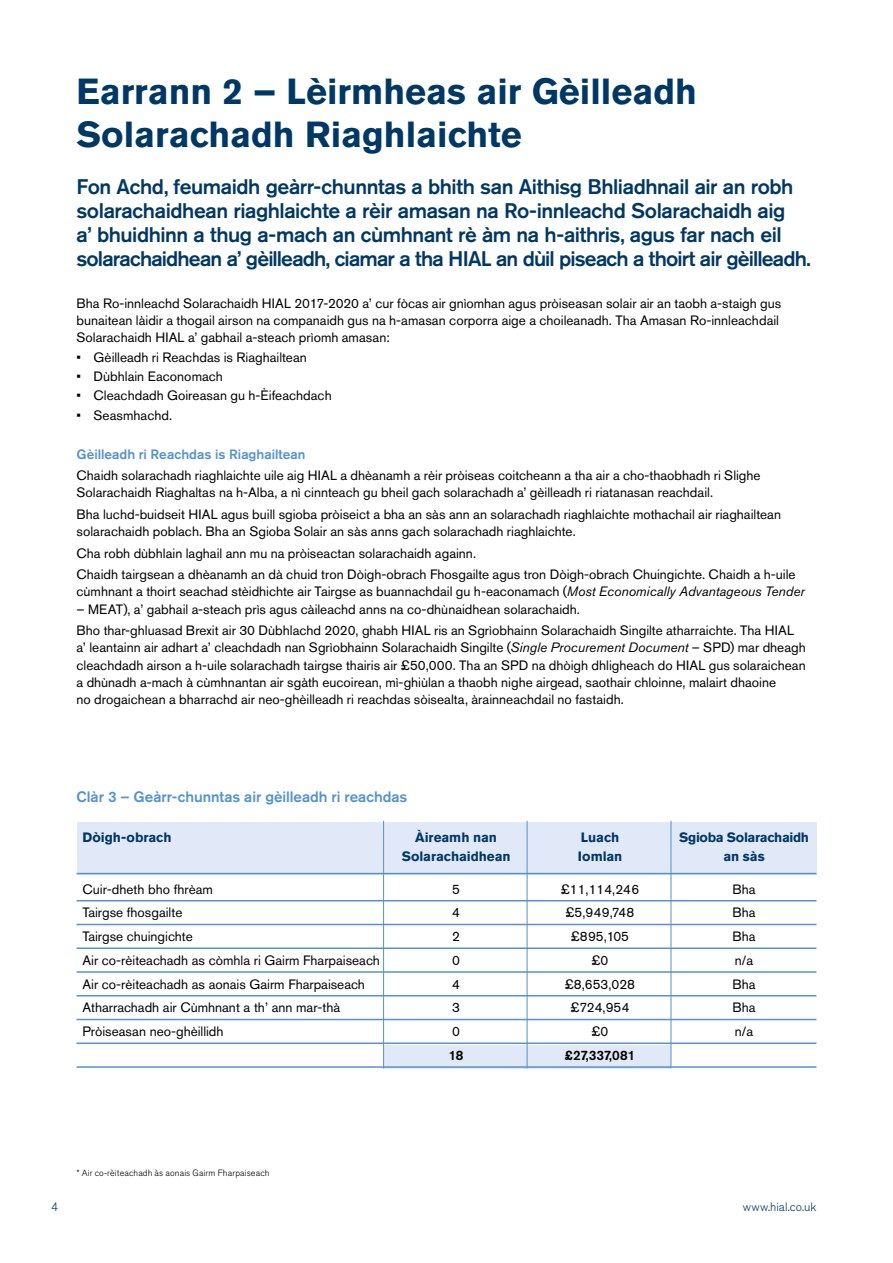
<style>
.page{position:relative;width:893px;height:1263px;background:#fff}
.page>*{position:absolute;margin:0;border:0;box-sizing:border-box;transform-origin:0 0}
.t1{font:700 36px/43.5px "Akzidenz Grotesk Std";color:#003865}
.t2{font:500 21px/24px "Akzidenz Grotesk Std";letter-spacing:-.025em;color:#003865}
.t3{font:500 15px "Akzidenz Grotesk Std";letter-spacing:-.005em;color:#5692ce}
.t4{font:13.5px/17.2px "Akzidenz Grotesk Std";color:#000}
.t5{font:700 13.5px "Akzidenz Grotesk Std";letter-spacing:-.01em;color:#003865}
.t6{font:500 13.5px "Akzidenz Grotesk Std";color:#5692ce}
.t7{font:500 13.5px "Akzidenz Grotesk Std";letter-spacing:-.01em;color:#000}
.t8{font:300 12px "Akzidenz Grotesk Std";letter-spacing:.005em;color:#003865}
.t9{font:300 9px "Akzidenz Grotesk Std";letter-spacing:.01em;color:#000}
.s1{font-style:italic}
</style>
<div class="page">
<div style="left:384px;top:1045px;width:287px;height:23px;background:#e1e8f7"></div>
<div style="left:77px;top:822px;width:739px;height:52px;background:#e1e8f7"></div>
<hr style="left:77px;top:873px;width:739px;height:1px;background:#5692ce">
<hr style="left:77px;top:900px;width:739px;height:1px;background:#5692ce">
<hr style="left:77px;top:924px;width:739px;height:1px;background:#5692ce">
<hr style="left:77px;top:947px;width:739px;height:2px;background:#5692ce">
<hr style="left:77px;top:971px;width:739px;height:2px;background:#5692ce">
<hr style="left:77px;top:995px;width:739px;height:1px;background:#5692ce">
<hr style="left:77px;top:1019px;width:739px;height:1px;background:#5692ce">
<hr style="left:77px;top:1042px;width:739px;height:2px;background:#5692ce">
<hr style="left:77px;top:1066px;width:739px;height:2px;background:#5692ce">
<hr style="left:671px;top:821px;width:1px;height:247px;background:#5692ce">
<hr style="left:527px;top:821px;width:1px;height:247px;background:#5692ce">
<hr style="left:383px;top:821px;width:1px;height:247px;background:#5692ce">
<h1 class="t1" style="left:77px;top:69px;width:622px">Earrann 2 – Lèirmheas air Gèilleadh<br>Solarachadh Riaghlaichte</h1>
<p class="t2" style="left:77px;top:175px;width:736px">Fon Achd, feumaidh geàrr-chunntas a bhith san Aithisg Bhliadhnail air an robh solarachaidhean riaghlaichte a rèir amasan na Ro-innleachd Solarachaidh aig<br>a’ bhuidhinn a thug a-mach an cùmhnant rè àm na h-aithris, agus far nach eil solarachaidhean a’ gèilleadh, ciamar a tha HIAL an dùil piseach a thoirt air gèilleadh.</p>
<p class="t4" style="left:77px;top:294px;width:706px">Bha Ro-innleachd Solarachaidh HIAL 2017-2020 a’ cur fòcas air gnìomhan agus pròiseasan solair air an taobh a-staigh gus bunaitean làidir a thogail airson na companaidh gus na h-amasan corporra aige a choileanadh. Tha Amasan Ro-innleachdail<br>Solarachaidh HIAL a’ gabhail a-steach prìomh amasan:</p>
<p class="t4" style="left:77px;top:348px;width:232px">• Gèilleadh ri Reachdas is Riaghailtean</p>
<p class="t4" style="left:77px;top:368px;width:148px">• Dùbhlain Eaconomach</p>
<p class="t4" style="left:77px;top:387px;width:257px">• Cleachdadh Goireasan gu h-Èifeachdach</p>
<p class="t4" style="left:77px;top:406px;width:97px">• Seasmhachd.</p>
<p class="t6" style="left:77px;top:446px;width:230px">Gèilleadh ri Reachdas is Riaghailtean</p>
<p class="t4" style="left:77px;top:467px;width:686px">Chaidh solarachadh riaghlaichte uile aig HIAL a dhèanamh a rèir pròiseas coitcheann a tha air a cho-thaobhadh ri Slighe<br>Solarachaidh Riaghaltas na h-Alba, a nì cinnteach gu bheil gach solarachadh a’ gèilleadh ri riatanasan reachdail.</p>
<p class="t4" style="left:77px;top:505px;width:706px">Bha luchd-buidseit HIAL agus buill sgioba pròiseict a bha an sàs ann an solarachadh riaghlaichte mothachail air riaghailtean solarachaidh poblach. Bha an Sgioba Solair an sàs anns gach solarachadh riaghlaichte.</p>
<p class="t4" style="left:77px;top:542px;width:720px;line-height:21.5px">Cha robh dùbhlain laghail ann mu na pròiseactan solarachaidh againn.<br>Chaidh tairgsean a dhèanamh an dà chuid tron Dòigh-obrach Fhosgailte agus tron Dòigh-obrach Chuingichte. Chaidh a h-uile</p>
<p class="t4" style="left:77px;top:583px;width:730px">cùmhnant a thoirt seachad stèidhichte air Tairgse as buannachdail gu h-eaconamach (<span class="s1">Most Economically Advantageous Tender</span></p>
<p class="t4" style="left:77px;top:598px;width:719px;line-height:21.5px">– MEAT), a’ gabhail a-steach prìs agus càileachd anns na co-dhùnaidhean solarachaidh.<br>Bho thar-ghluasad Brexit air 30 Dùbhlachd 2020, ghabh HIAL ris an Sgrìobhainn Solarachaidh Singilte atharraichte. Tha HIAL</p>
<p class="t4" style="left:77px;top:639px;width:731px">a’ leantainn air adhart a’ cleachdadh nan Sgrìobhainn Solarachaidh Singilte (<span class="s1">Single Procurement Document</span> – SPD) mar dheagh cleachdadh airson a h-uile solarachadh tairgse thairis air £50,000. Tha an SPD na dhòigh dhligheach do HIAL gus solaraichean a dhùnadh a-mach à cùmhnantan air sgàth eucoirean, mì-ghiùlan a thaobh nighe airgead, saothair chloinne, malairt dhaoine<br>no drogaichean a bharrachd air neo-ghèilleadh ri reachdas sòisealta, àrainneachdail no fastaidh.</p>
<p class="t3" style="left:77px;top:788px;width:332px">Clàr 3 – Geàrr-chunntas air gèilleadh ri reachdas</p>
<p class="t5" style="left:83px;top:829px;width:91px">Dòigh-obrach</p>
<p class="t5" style="left:415px;top:829px;width:83px">Àireamh nan</p>
<p class="t5" style="left:581px;top:829px;width:40px">Luach</p>
<p class="t5" style="left:679px;top:829px;width:131px">Sgioba Solarachaidh</p>
<p class="t5" style="left:402px;top:849px;width:110px">Solarachaidhean</p>
<p class="t5" style="left:578px;top:849px;width:46px">Iomlan</p>
<p class="t5" style="left:723px;top:849px;width:43px">an sàs</p>
<p class="t4" style="left:83px;top:880px;width:132px">Cuir-dheth bho fhrèam</p>
<p class="t4" style="left:452px;top:880px;width:9px">5</p>
<p class="t4" style="left:561px;top:880px;width:80px">£11,114,246</p>
<p class="t4" style="left:732px;top:880px;width:25px">Bha</p>
<p class="t4" style="left:83px;top:904px;width:101px">Tairgse fhosgailte</p>
<p class="t4" style="left:452px;top:904px;width:9px">4</p>
<p class="t4" style="left:566px;top:904px;width:70px">£5,949,748</p>
<p class="t4" style="left:732px;top:904px;width:25px">Bha</p>
<p class="t4" style="left:83px;top:928px;width:112px">Tairgse chuingichte</p>
<p class="t4" style="left:452px;top:928px;width:9px">2</p>
<p class="t4" style="left:571px;top:928px;width:60px">£895,105</p>
<p class="t4" style="left:732px;top:928px;width:25px">Bha</p>
<p class="t4" style="left:83px;top:951px;width:299px">Air co-rèiteachadh as còmhla ri Gairm Fharpaiseach</p>
<p class="t4" style="left:452px;top:951px;width:9px">0</p>
<p class="t4" style="left:592px;top:951px;width:18px">£0</p>
<p class="t4" style="left:735px;top:951px;width:20px">n/a</p>
<p class="t4" style="left:83px;top:975px;width:284px">Air co-rèiteachadh as aonais Gairm Fharpaiseach</p>
<p class="t4" style="left:452px;top:975px;width:9px">4</p>
<p class="t4" style="left:565px;top:975px;width:72px">£8,653,028</p>
<p class="t4" style="left:732px;top:975px;width:25px">Bha</p>
<p class="t4" style="left:82px;top:999px;width:259px">Atharrachadh air Cùmhnant a th’ ann mar-thà</p>
<p class="t4" style="left:452px;top:999px;width:9px">3</p>
<p class="t4" style="left:570px;top:999px;width:61px">£724,954</p>
<p class="t4" style="left:732px;top:999px;width:25px">Bha</p>
<p class="t4" style="left:82px;top:1023px;width:143px">Pròiseasan neo-ghèillidh</p>
<p class="t4" style="left:452px;top:1023px;width:9px">0</p>
<p class="t4" style="left:592px;top:1023px;width:18px">£0</p>
<p class="t4" style="left:735px;top:1023px;width:20px">n/a</p>
<p class="t7" style="left:449px;top:1047px;width:16px">18</p>
<p class="t7" style="left:565px;top:1047px;width:72px">£27,337,081</p>
<p class="t9" style="left:77px;top:1168px;width:194px">* Air co-rèiteachadh às aonais Gairm Fharpaiseach</p>
<p class="t8" style="left:51px;top:1200px;width:8px">4</p>
<p class="t8" style="left:743px;top:1200px;width:75px">www.hial.co.uk</p>
</div>
